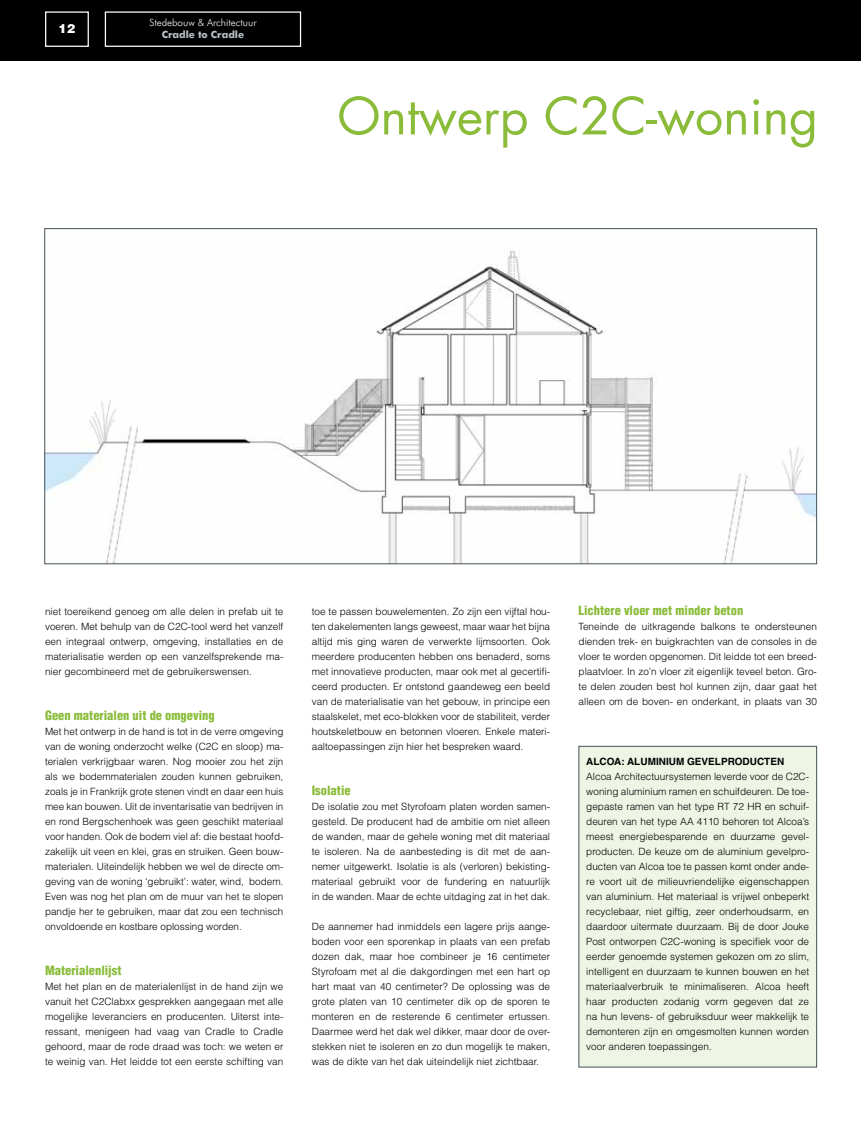
<style>
.page{position:relative;width:862px;height:1127px;background:#fff}
.page>*{position:absolute;margin:0;border:0;box-sizing:border-box;transform-origin:0 0}
.t1{font:50px "Futura";color:#8abc39}
.t2{font:900 condensed 12.5px "Helvetica";color:#8abc39}
.t3{font:900 12.5px "Helvetica";color:#fff}
.t4{font:300 10px/15px "Helvetica";color:#000;text-align:justify}
.t5{font:700 10px "Helvetica";color:#000}
.t6{font:300 10px "Futura BT";color:#fff}
.t7{font:700 10px "Futura BT";color:#bbc5cb}
</style>
<div class="page">
<div style="left:0;top:1px;width:860px;height:59px;background:#000"></div>
<div style="left:45px;top:11px;width:44px;height:36px;background:#000;border:1px solid #fff"></div>
<div style="left:105px;top:11px;width:196px;height:36px;background:#000;border:1px solid #fff"></div>
<img style="left:46px;top:251px;width:768px;height:311px">
<div style="left:578px;top:746px;width:238px;height:321px;background:#eef5e5"></div>
<p class="t3" style="left:59px;top:20px;width:18px">12</p>
<p class="t6" style="left:149px;top:16px;width:109px">Stedebouw &amp; Architectuur</p>
<p class="t7" style="left:162px;top:28px;width:84px">Cradle to Cradle</p>
<h1 class="t1" style="left:337px;top:84px;width:482px">Ontwerp C2C-woning</h1>
<p class="t4" style="left:45px;top:604px;width:240px">niet toereikend genoeg om alle delen in prefab uit te voeren. Met behulp van de C2C-tool werd het vanzelf een integraal ontwerp, omgeving, installaties en de materialisatie werden op een vanzelfsprekende ma&shy;nier gecombineerd met de gebruikerswensen.</p>
<p class="t2" style="left:45px;top:708px;width:171px">Geen materialen uit de omgeving</p>
<p class="t4" style="left:45px;top:724px;width:240px">Met het ontwerp in de hand is tot in de verre omgeving van de woning onderzocht welke (C2C en sloop) ma&shy;terialen verkrijgbaar waren. Nog mooier zou het zijn als we bodemmaterialen zouden kunnen gebruiken, zoals je in Frankrijk grote stenen vindt en daar een huis mee kan bouwen. Uit de inventarisatie van bedrijven in en rond Bergschenhoek was geen geschikt materiaal voor handen. Ook de bodem viel af: die bestaat hoofd&shy;zakelijk uit veen en klei, gras en struiken. Geen bouw&shy;materialen. Uiteindelijk hebben we wel de directe om&shy;geving van de woning ‘gebruikt’: water, wind, bodem.<br>Even was nog het plan om de muur van het te slopen pandje her te gebruiken, maar dat zou een technisch onvoldoende en kostbare oplossing worden.</p>
<p class="t2" style="left:45px;top:963px;width:78px">Materialenlijst</p>
<p class="t4" style="left:45px;top:979px;width:240px">Met het plan en de materialenlijst in de hand zijn we vanuit het C2Clabxx gesprekken aangegaan met alle mogelijke leveranciers en producenten. Uiterst inte&shy;ressant, menigeen had vaag van Cradle to Cradle gehoord, maar de rode draad was toch: we weten er te weinig van. Het leidde tot een eerste schifting van</p>
<p class="t4" style="left:311px;top:604px;width:240px">toe te passen bouwelementen. Zo zijn een vijftal hou&shy;ten dakelementen langs geweest, maar waar het bijna altijd mis ging waren de verwerkte lijmsoorten. Ook meerdere producenten hebben ons benaderd, soms met innovatieve producten, maar ook met al gecertifi&shy;ceerd producten. Er ontstond gaandeweg een beeld van de materialisatie van het gebouw, in principe een staalskelet, met eco-blokken voor de stabiliteit, verder houtskeletbouw en betonnen vloeren. Enkele materi&shy;aaltoepassingen zijn hier het bespreken waard.</p>
<p class="t2" style="left:311px;top:783px;width:40px">Isolatie</p>
<p class="t4" style="left:311px;top:799px;width:240px">De isolatie zou met Styrofoam platen worden samen&shy;gesteld. De producent had de ambitie om niet alleen de wanden, maar de gehele woning met dit materiaal te isoleren. Na de aanbesteding is dit met de aan&shy;nemer uitgewerkt. Isolatie is als (verloren) bekisting&shy;materiaal gebruikt voor de fundering en natuurlijk in de wanden. Maar de echte uitdaging zat in het dak.</p>
<p class="t4" style="left:311px;top:919px;width:240px">De aannemer had inmiddels een lagere prijs aange&shy;boden voor een sporenkap in plaats van een prefab dozen dak, maar hoe combineer je 16 centimeter Styrofoam met al die dakgordingen met een hart op hart maat van 40 centimeter? De oplossing was de grote platen van 10 centimeter dik op de sporen te monteren en de resterende 6 centimeter ertussen.<br>Daarmee werd het dak wel dikker, maar door de over&shy;stekken niet te isoleren en zo dun mogelijk te maken, was de dikte van het dak uiteindelijk niet zichtbaar.</p>
<p class="t2" style="left:578px;top:603px;width:166px">Lichtere vloer met minder beton</p>
<p class="t4" style="left:578px;top:619px;width:240px">Teneinde de uitkragende balkons te ondersteunen dienden trek- en buigkrachten van de consoles in de vloer te worden opgenomen. Dit leidde tot een breed&shy;plaatvloer. In zo’n vloer zit eigenlijk teveel beton. Gro&shy;te delen zouden best hol kunnen zijn, daar gaat het alleen om de boven- en onderkant, in plaats van 30</p>
<p class="t5" style="left:586px;top:755px;width:199px">ALCOA: ALUMINIUM GEVELPRODUCTEN</p>
<p class="t4" style="left:586px;top:769px;width:224px">Alcoa Architectuursystemen leverde voor de C2C&shy;woning aluminium ramen en schuifdeuren. De toe&shy;gepaste ramen van het type RT 72 HR en schuif&shy;deuren van het type AA 4110 behoren tot Alcoa’s meest energiebesparende en duurzame gevel&shy;producten. De keuze om de aluminium gevelpro&shy;ducten van Alcoa toe te passen komt onder ande&shy;re voort uit de milieuvriendelijke eigenschappen van aluminium. Het materiaal is vrijwel onbeperkt recyclebaar, niet giftig, zeer onderhoudsarm, en daardoor uitermate duurzaam. Bij de door Jouke Post ontworpen C2C-woning is specifiek voor de eerder genoemde systemen gekozen om zo slim, intelligent en duurzaam te kunnen bouwen en het materiaalverbruik te minimaliseren. Alcoa heeft haar producten zodanig vorm gegeven dat ze na hun levens- of gebruiksduur weer makkelijk te demonteren zijn en omgesmolten kunnen worden voor anderen toepassingen.</p>
</div>
